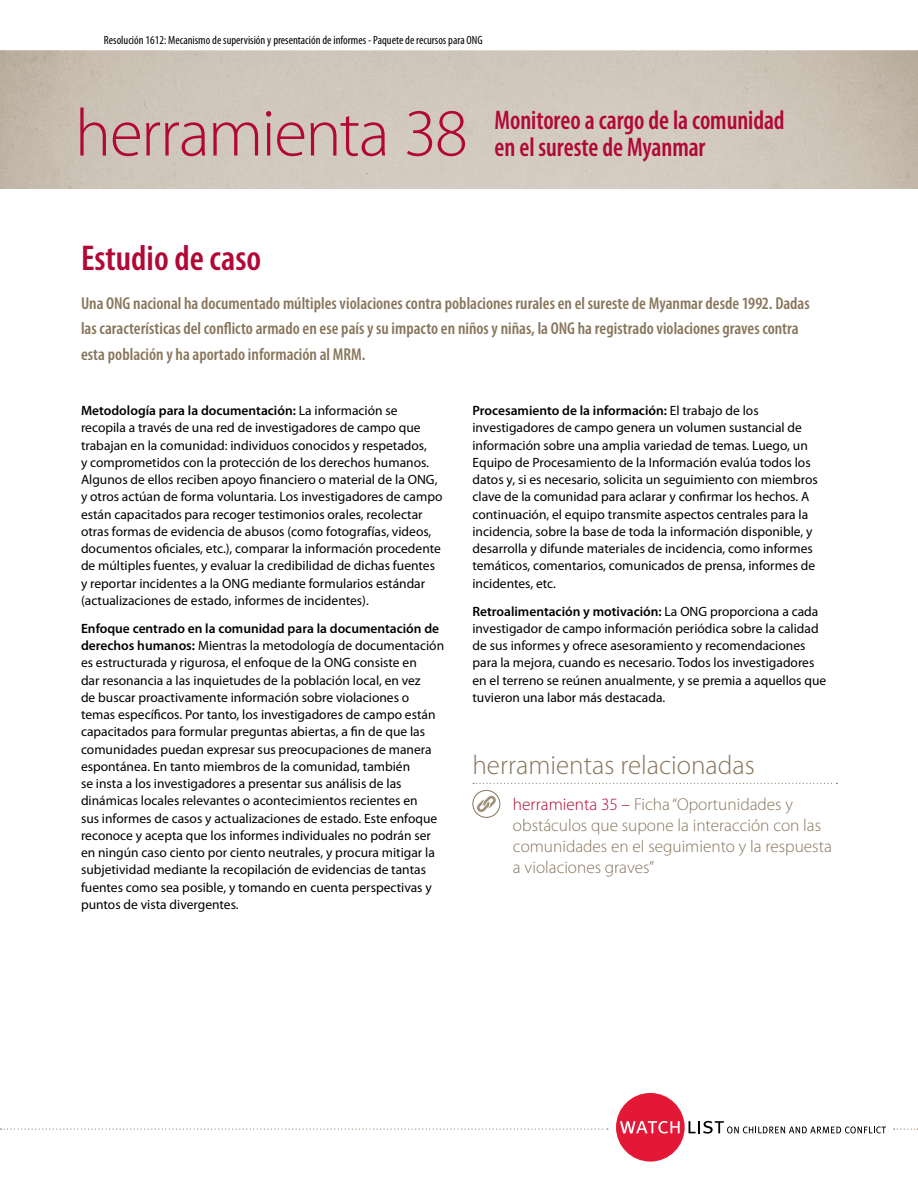
<style>
.page{position:relative;width:918px;height:1188px;background:#fff}
.page>*{position:absolute;margin:0;border:0;box-sizing:border-box;transform-origin:0 0}
.t1{font:300 67.5px "Myriad Pro";letter-spacing:-.025em;color:#b10836}
.t2{font:600 condensed 36px "Myriad Pro";color:#b10836}
.t3{font:600 condensed 27px/27px "Myriad Pro";letter-spacing:-.005em;color:#b10836;scale:.93 1}
.t4{font:300 27px "Myriad Pro";color:#88755b}
.t5{font:600 condensed 17.25px/25.5px "Myriad Pro";color:#88755b}
.t6{font:300 17.25px/21px "Myriad Pro";color:#88755b}
.t7{font:13.5px/17.2px "Myriad Pro";color:#000}
.t8{font:condensed 12px "Myriad Pro";color:#000}
.s1{font-weight:600}
.s2{color:#b10836}
</style>
<div class="page">
<img style="left:0;top:51px;width:918px;height:137px">
<svg style="left:1px;top:1129px;width:607px;height:1px"></svg>
<div style="left:616px;top:1093px;width:69px;height:69px;background:#e31837;border-radius:50%"></div>
<svg style="left:620px;top:1121px;width:60px;height:13px"></svg>
<svg style="left:689px;top:1121px;width:197px;height:13px"></svg>
<svg style="left:894px;top:1129px;width:24px;height:1px"></svg>
<svg style="left:473px;top:783px;width:364px;height:1px"></svg>
<svg style="left:473px;top:790px;width:27px;height:27px"></svg>
<div style="left:472px;top:790px;width:28px;height:28px;border:1px solid #88755b;border-radius:50%"></div>
<svg style="left:477px;top:796px;width:19px;height:16px"></svg>
<p class="t8" style="left:104px;top:34px;width:380px">Resolución 1612: Mecanismo de supervisión y presentación de informes - Paquete de recursos para ONG</p>
<h1 class="t1" style="left:75px;top:96px;width:394px">herramienta 38</h1>
<h3 class="t3" style="left:495px;top:107px;width:313px">Monitoreo a cargo de la comunidad en el sureste de Myanmar</h3>
<h2 class="t2" style="left:81px;top:238px;width:182px">Estudio de caso</h2>
<p class="t5" style="left:81px;top:291px;width:730px">Una ONG nacional ha documentado múltiples violaciones contra poblaciones rurales en el sureste de Myanmar desde 1992. Dadas las características del conflicto armado en ese país y su impacto en niños y niñas, la ONG ha registrado violaciones graves contra esta población y ha aportado información al MRM.</p>
<p class="t7" style="left:81px;top:402px;width:363px"><span class="s1">Metodología para la documentación:</span> La información se recopila a través de una red de investigadores de campo que trabajan en la comunidad: individuos conocidos y respetados,<br>y comprometidos con la protección de los derechos humanos.<br>Algunos de ellos reciben apoyo financiero o material de la ONG, y otros actúan de forma voluntaria. Los investigadores de campo están capacitados para recoger testimonios orales, recolectar otras formas de evidencia de abusos (como fotografías, videos, documentos oficiales, etc.), comparar la información procedente de múltiples fuentes, y evaluar la credibilidad de dichas fuentes y reportar incidentes a la ONG mediante formularios estándar (actualizaciones de estado, informes de incidentes).</p>
<p class="t7" style="left:81px;top:620px;width:365px"><span class="s1">Enfoque centrado en la comunidad para la documentación de derechos humanos:</span> Mientras la metodología de documentación es estructurada y rigurosa, el enfoque de la ONG consiste en<br>dar resonancia a las inquietudes de la población local, en vez<br>de buscar proactivamente información sobre violaciones o temas específicos. Por tanto, los investigadores de campo están capacitados para formular preguntas abiertas, a fin de que las comunidades puedan expresar sus preocupaciones de manera espontánea. En tanto miembros de la comunidad, también<br>se insta a los investigadores a presentar sus análisis de las dinámicas locales relevantes o acontecimientos recientes en<br>sus informes de casos y actualizaciones de estado. Este enfoque reconoce y acepta que los informes individuales no podrán ser en ningún caso ciento por ciento neutrales, y procura mitigar la subjetividad mediante la recopilación de evidencias de tantas fuentes como sea posible, y tomando en cuenta perspectivas y puntos de vista divergentes.</p>
<p class="t7" style="left:472px;top:402px;width:347px"><span class="s1">Procesamiento de la información:</span> El trabajo de los investigadores de campo genera un volumen sustancial de información sobre una amplia variedad de temas. Luego, un Equipo de Procesamiento de la Información evalúa todos los datos y, si es necesario, solicita un seguimiento con miembros clave de la comunidad para aclarar y confirmar los hechos. A continuación, el equipo transmite aspectos centrales para la incidencia, sobre la base de toda la información disponible, y desarrolla y difunde materiales de incidencia, como informes temáticos, comentarios, comunicados de prensa, informes de incidentes, etc.</p>
<p class="t7" style="left:472px;top:603px;width:355px"><span class="s1">Retroalimentación y motivación:</span> La ONG proporciona a cada investigador de campo información periódica sobre la calidad de sus informes y ofrece asesoramiento y recomendaciones para la mejora, cuando es necesario. Todos los investigadores en el terreno se reúnen anualmente, y se premia a aquellos que tuvieron una labor más destacada.</p>
<h3 class="t4" style="left:472px;top:750px;width:284px">herramientas relacionadas</h3>
<p class="t6" style="left:513px;top:794px;width:320px"><span class="s2">herramienta 35 –</span> Ficha “Oportunidades y obstáculos que supone la interacción con las comunidades en el seguimiento y la respuesta a violaciones graves”</p>
</div>
